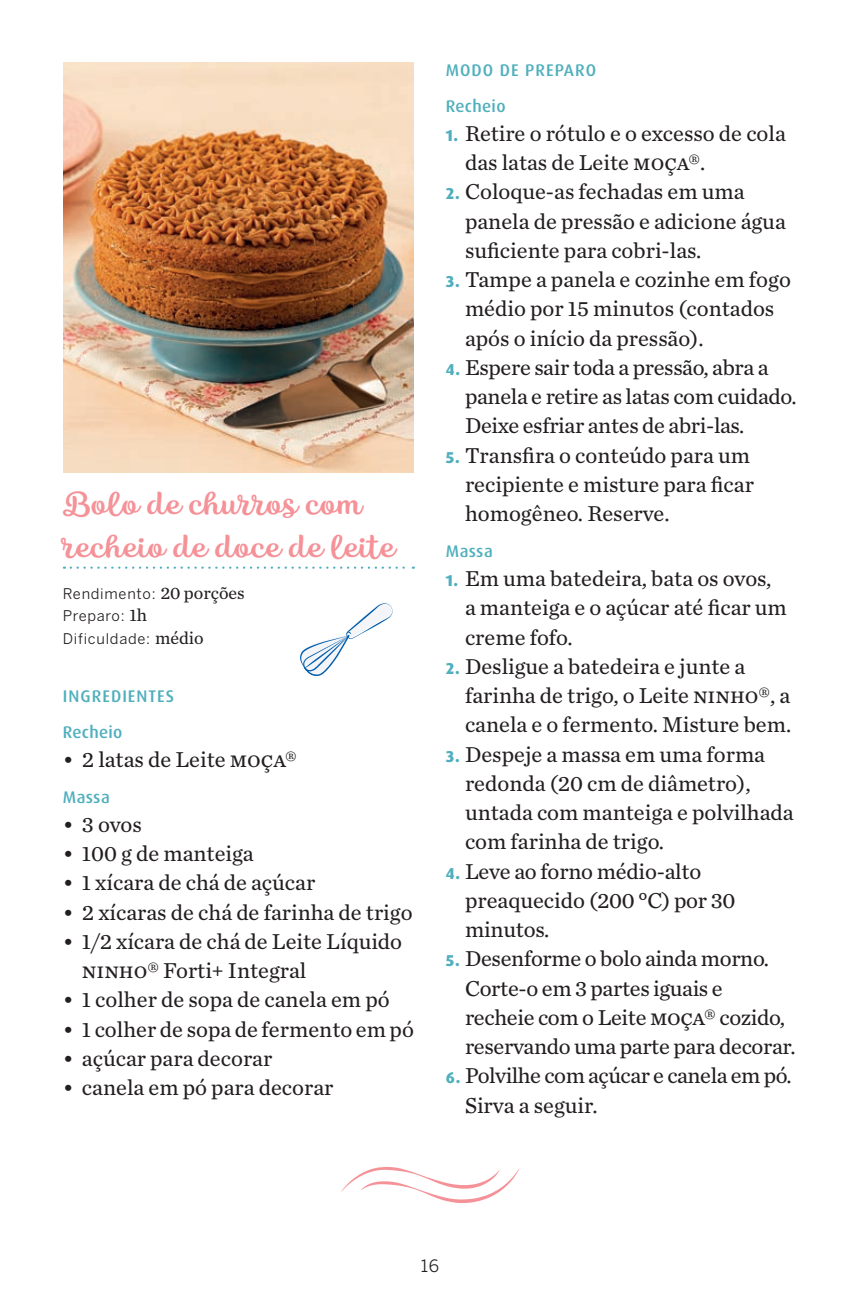
<style>
.page{position:relative;width:865px;height:1308px;background:#fff}
.page>*{position:absolute;margin:0;border:0;box-sizing:border-box;transform-origin:0 0}
.t1{font:27px/42.8px "Karlie";color:#f59298}
.t2{font:22.5px/29.2px "Chronicle Text G2";color:#231f20}
.t3{font:22.5px/29.2px "Chronicle Text G2";letter-spacing:-.02em;color:#231f20}
.t4{font:500 16.88px/35.6px "Dax Pro";letter-spacing:.055em;color:#50afbd}
.t5{font:500 16.88px/35.6px "Dax Pro";letter-spacing:.06em;color:#50afbd}
.t6{font:500 16.88px "Dax Pro";letter-spacing:.03em;color:#50afbd}
.t7{font:16.88px "Benton Sans";color:#231f20}
.t8{font:14.62px/22.5px "Benton Sans";letter-spacing:.05em;color:#231f20}
.s1{font-family:"Chronicle Text G2";font-size:18px}
.s2{font-family:"Dax Pro";font-weight:800;font-size:15.75px;color:#50afbd}
</style>
<div class="page">
<svg style="left:71px;top:566px;width:342px;height:3px"></svg>
<img style="left:63px;top:63px;width:350px;height:410px">
<svg style="left:300px;top:602px;width:93px;height:74px"></svg>
<svg style="left:341px;top:1167px;width:178px;height:36px"></svg>
<p class="t1" style="left:63px;top:483px;width:334px">Bolo de churros com recheio de doce de leite</p>
<p class="t8" style="left:63px;top:582px;width:183px">Rendimento: <span class="s1">20 porções<br></span>Preparo: <span class="s1">1h<br></span>Dificuldade: <span class="s1">médio</span></p>
<p class="t5" style="left:63px;top:678px;width:113px">INGREDIENTES<br>Recheio</p>
<p class="t2" style="left:63px;top:744px;width:235px">• 2 latas de Leite MOÇA®</p>
<p class="t6" style="left:63px;top:786px;width:48px">Massa</p>
<p class="t2" style="left:63px;top:808px;width:81px">• 3 ovos</p>
<p class="t2" style="left:63px;top:838px;width:192px">• 100 g de manteiga</p>
<p class="t2" style="left:63px;top:867px;width:254px">• 1 xícara de chá de açúcar</p>
<p class="t2" style="left:63px;top:896px;width:351px">• 2 xícaras de chá de farinha de trigo</p>
<p class="t2" style="left:82px;top:925px;width:321px;text-indent:-19px">• 1/2 xícara de chá de Leite Líquido<br>NINHO® Forti+ Integral</p>
<p class="t2" style="left:63px;top:984px;width:328px">• 1 colher de sopa de canela em pó</p>
<p class="t2" style="left:63px;top:1013px;width:352px">• 1 colher de sopa de fermento em pó</p>
<p class="t2" style="left:63px;top:1042px;width:211px">• açúcar para decorar</p>
<p class="t2" style="left:63px;top:1072px;width:272px">• canela em pó para decorar</p>
<p class="t4" style="left:445px;top:52px;width:152px">MODO DE PREPARO<br>Recheio</p>
<p class="t2" style="left:465px;top:118px;width:322px;text-indent:-19px"><span class="s2">1.</span> Retire o rótulo e o excesso de cola das latas de Leite MOÇA®.</p>
<p class="t2" style="left:465px;top:176px;width:322px;text-indent:-19px"><span class="s2">2.</span> Coloque-as fechadas em uma panela de pressão e adicione água suficiente para cobri-las.</p>
<p class="t2" style="left:465px;top:264px;width:327px;text-indent:-19px"><span class="s2">3.</span> Tampe a panela e cozinhe em fogo médio por 15 minutos (contados após o início da pressão).</p>
<p class="t2" style="left:465px;top:352px;width:333px;text-indent:-19px"><span class="s2">4.</span> Espere sair toda a pressão, abra a panela e retire as latas com cuidado.<br>Deixe esfriar antes de abri-las.</p>
<p class="t2" style="left:465px;top:439px;width:290px;text-indent:-19px"><span class="s2">5.</span> Transfira o conteúdo para um recipiente e misture para ficar homogêneo. Reserve.</p>
<p class="t6" style="left:445px;top:540px;width:48px">Massa</p>
<p class="t2" style="left:465px;top:563px;width:323px;text-indent:-19px"><span class="s2">1.</span> Em uma batedeira, bata os ovos, a manteiga e o açúcar até ficar um creme fofo.</p>
<p class="t2" style="left:465px;top:650px;width:327px;text-indent:-19px"><span class="s2">2.</span> Desligue a batedeira e junte a farinha de trigo, o Leite NINHO®, a canela e o fermento. Misture bem.</p>
<p class="t2" style="left:465px;top:738px;width:330px;text-indent:-19px"><span class="s2">3.</span> Despeje a massa em uma forma redonda (20 cm de diâmetro), untada com manteiga e polvilhada com farinha de trigo.</p>
<p class="t2" style="left:465px;top:855px;width:272px;text-indent:-19px"><span class="s2">4.</span> Leve ao forno médio-alto preaquecido (200 °C) por 30 minutos.</p>
<p class="t2" style="left:465px;top:943px;width:332px;text-indent:-19px"><span class="s2">5.</span> Desenforme o bolo ainda morno.<br>Corte-o em 3 partes iguais e recheie com o Leite MOÇA® cozido, reservando uma parte para decorar.</p>
<p class="t3" style="left:465px;top:1060px;width:328px;text-indent:-19px"><span class="s2">6.</span> Polvilhe com açúcar e canela em pó.<br>Sirva a seguir.</p>
<p class="t7" style="left:420px;top:1255px;width:20px">16</p>
</div>
